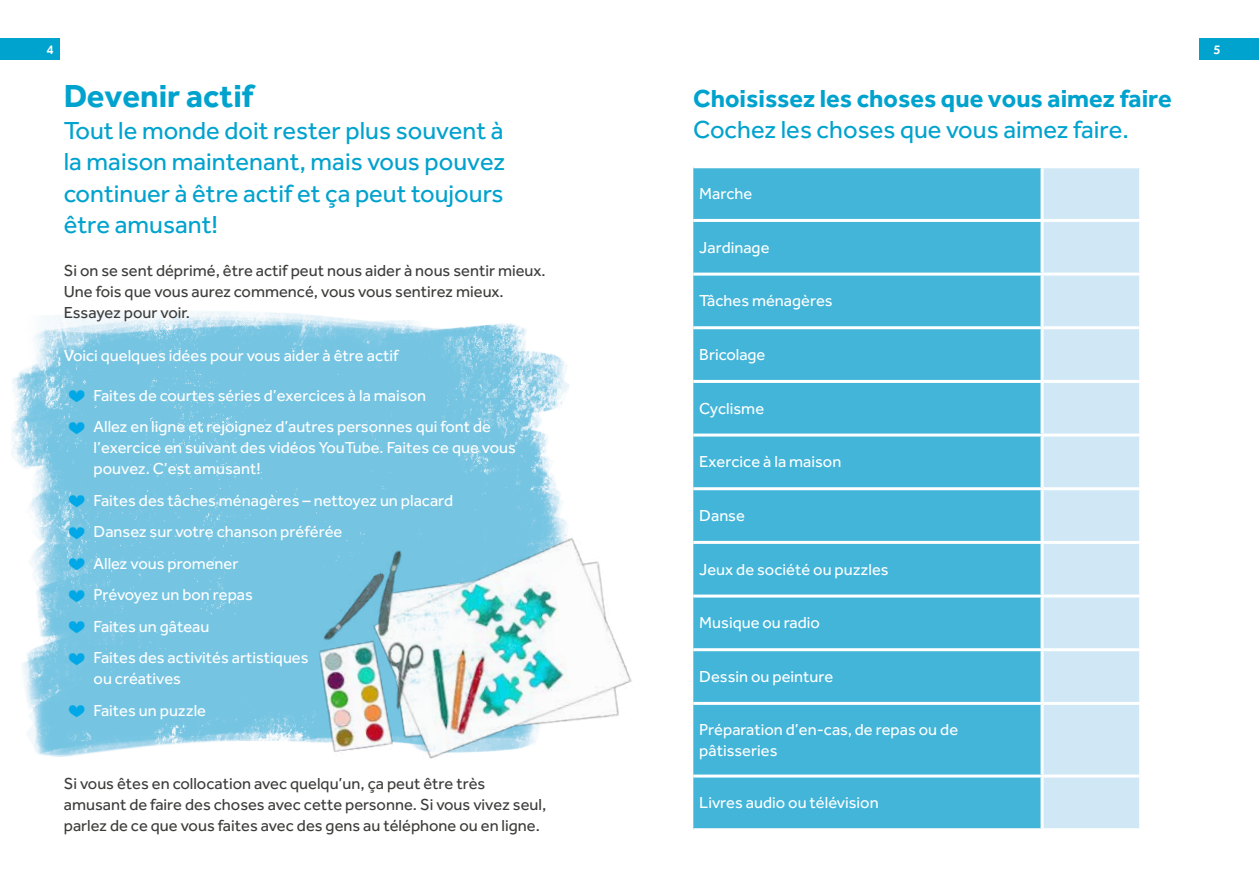
<style>
.page{position:relative;width:1259px;height:893px;background:#fff}
.page>*{position:absolute;margin:0;border:0;box-sizing:border-box;transform-origin:0 0}
.t1{font:700 33px "Effra";color:#00a2ce}
.t2{font:25.5px/31.5px "Effra";color:#00a2ce;text-align:justify}
.t3{font:700 25.5px "Effra";color:#00a2ce}
.t4{font:16.5px/31.5px "Effra";color:#fff}
.t5{font:16.5px/21.3px "Effra";color:#3c3c3b}
.t6{font:500 13.5px "Effra";color:#fff}
.s1{font-family:"Omnes";font-weight:500;font-size:24px;color:#00a8e7}
</style>
<div class="page">
<div style="left:693px;top:168px;width:347px;height:660px;background:#42b5d9"></div>
<div style="left:1043px;top:168px;width:96px;height:660px;background:#d0e8f5"></div>
<hr style="left:693px;top:219px;width:349px;height:3px;background:#fff">
<hr style="left:693px;top:273px;width:349px;height:3px;background:#fff">
<hr style="left:693px;top:326px;width:349px;height:3px;background:#fff">
<hr style="left:693px;top:380px;width:349px;height:3px;background:#fff">
<hr style="left:693px;top:434px;width:349px;height:3px;background:#fff">
<hr style="left:693px;top:487px;width:349px;height:3px;background:#fff">
<hr style="left:693px;top:541px;width:349px;height:3px;background:#fff">
<hr style="left:693px;top:595px;width:349px;height:3px;background:#fff">
<hr style="left:693px;top:648px;width:349px;height:3px;background:#fff">
<hr style="left:693px;top:702px;width:349px;height:3px;background:#fff">
<hr style="left:693px;top:774px;width:349px;height:3px;background:#fff">
<hr style="left:1042px;top:219px;width:100px;height:3px;background:#fff">
<hr style="left:1042px;top:273px;width:100px;height:3px;background:#fff">
<hr style="left:1042px;top:326px;width:100px;height:3px;background:#fff">
<hr style="left:1042px;top:380px;width:100px;height:3px;background:#fff">
<hr style="left:1042px;top:434px;width:100px;height:3px;background:#fff">
<hr style="left:1042px;top:487px;width:100px;height:3px;background:#fff">
<hr style="left:1042px;top:541px;width:100px;height:3px;background:#fff">
<hr style="left:1042px;top:595px;width:100px;height:3px;background:#fff">
<hr style="left:1042px;top:648px;width:100px;height:3px;background:#fff">
<hr style="left:1042px;top:702px;width:100px;height:3px;background:#fff">
<hr style="left:1042px;top:774px;width:100px;height:3px;background:#fff">
<img style="left:11px;top:311px;width:559px;height:446px">
<img style="left:304px;top:480px;width:328px;height:279px">
<div style="left:0;top:38px;width:60px;height:22px;background:#00a2ce"></div>
<div style="left:1199px;top:38px;width:60px;height:22px;background:#00a2ce"></div>
<p class="t6" style="left:46px;top:41px;width:9px">4</p>
<p class="t6" style="left:1213px;top:41px;width:9px">5</p>
<h1 class="t1" style="left:64px;top:76px;width:191px">Devenir actif</h1>
<h2 class="t2" style="left:64px;top:114px;width:443px">Tout le monde doit rester plus souvent à la maison maintenant, mais vous pouvez continuer à être actif et ça peut toujours être amusant!</h2>
<p class="t5" style="left:64px;top:259px;width:483px">Si on se sent déprimé, être actif peut nous aider à nous sentir mieux.<br>Une fois que vous aurez commencé, vous vous sentirez mieux.<br>Essayez pour voir.</p>
<p class="t4" style="left:64px;top:339px;width:336px">Voici quelques idées pour vous aider à être actif</p>
<p class="t4" style="left:68px;top:379px;width:424px"><span class="s1">♥</span> Faites de courtes séries d’exercices à la maison<br><span class="s1">♥</span> Allez en ligne et rejoignez d’autres personnes qui font de</p>
<p class="t4" style="left:94px;top:437px;width:424px;line-height:21px">l’exercice en suivant des vidéos YouTube. Faites ce que vous pouvez. C’est amusant!</p>
<p class="t4" style="left:68px;top:484px;width:387px"><span class="s1">♥</span> Faites des tâches ménagères – nettoyez un placard <span class="s1">♥</span> Dansez sur votre chanson préférée<br><span class="s1">♥</span> Allez vous promener<br><span class="s1">♥</span> Prévoyez un bon repas<br><span class="s1">♥</span> Faites un gâteau<br><span class="s1">♥</span> Faites des activités artistiques</p>
<p class="t4" style="left:68px;top:663px;width:139px;text-align:center">ou créatives<br><span class="s1">♥</span> Faites un puzzle</p>
<p class="t5" style="left:64px;top:773px;width:484px">Si vous êtes en collocation avec quelqu’un, ça peut être très amusant de faire des choses avec cette personne. Si vous vivez seul, parlez de ce que vous faites avec des gens au téléphone ou en ligne.</p>
<h2 class="t3" style="left:693px;top:82px;width:480px">Choisissez les choses que vous aimez faire</h2>
<h2 class="t2" style="left:693px;top:113px;width:437px">Cochez les choses que vous aimez faire.</h2>
<p class="t4" style="left:699px;top:178px;width:54px">Marche</p>
<p class="t4" style="left:699px;top:231px;width:72px">Jardinage</p>
<p class="t4" style="left:699px;top:285px;width:135px">Tâches ménagères</p>
<p class="t4" style="left:699px;top:339px;width:68px">Bricolage</p>
<p class="t4" style="left:699px;top:392px;width:66px">Cyclisme</p>
<p class="t4" style="left:699px;top:446px;width:144px">Exercice à la maison</p>
<p class="t4" style="left:699px;top:500px;width:47px">Danse</p>
<p class="t4" style="left:699px;top:553px;width:191px">Jeux de société ou puzzles</p>
<p class="t4" style="left:699px;top:607px;width:122px">Musique ou radio</p>
<p class="t4" style="left:699px;top:661px;width:135px">Dessin ou peinture</p>
<p class="t4" style="left:699px;top:718px;width:260px;line-height:21px">Préparation d’en-cas, de repas ou de pâtisseries</p>
<p class="t4" style="left:699px;top:787px;width:181px">Livres audio ou télévision</p>
</div>
